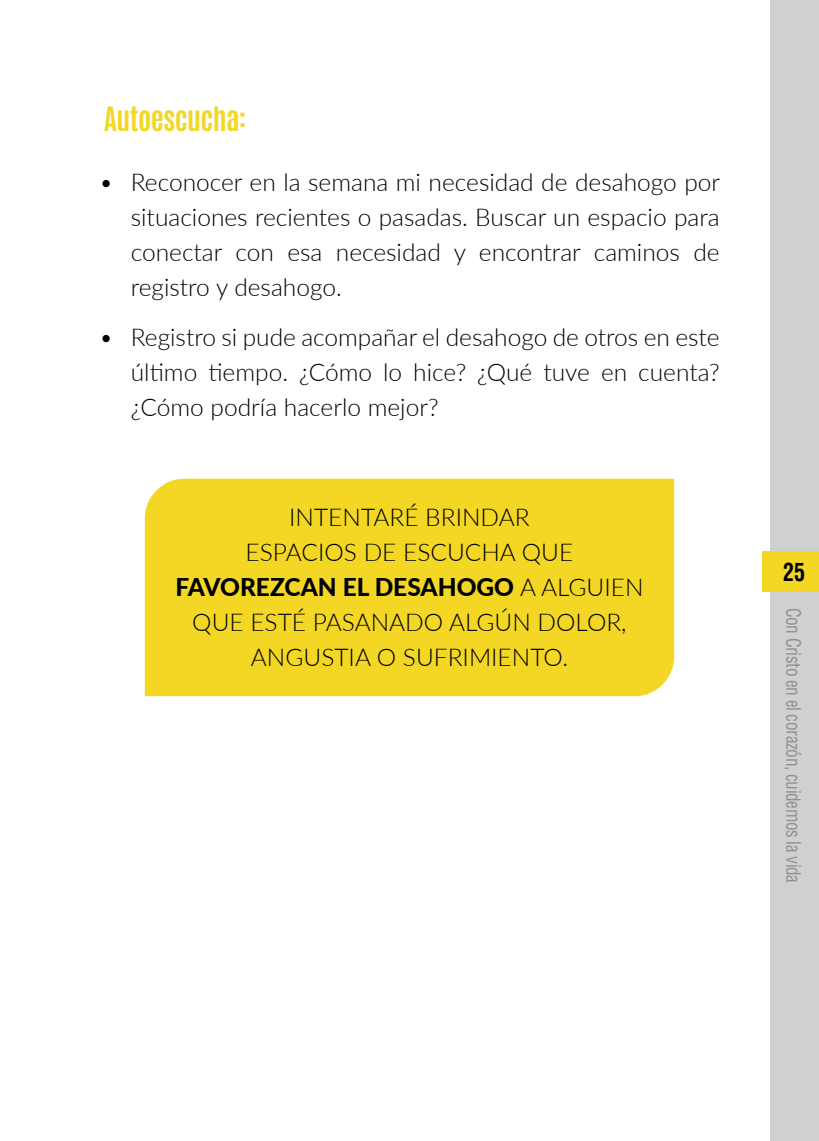
<style>
.page{position:relative;width:819px;height:1141px;background:#fff}
.page>*{position:absolute;margin:0;border:0;box-sizing:border-box;transform-origin:0 0}
.t1{font:700 28px "Antonio";letter-spacing:-.02em;color:#f3d724}
.t2{font:300 24.5px/35px "Lato";color:#000001;text-align:justify}
.t3{font:700 condensed 24.5px "Helvetica CE";color:#000001;scale:.9 1}
.t4{font:condensed 19.25px "Helvetica CE";letter-spacing:-.02em;color:#8e9091;scale:.9 1}
.s1{font-weight:800}
</style>
<div class="page">
<div style="left:770px;top:0;width:49px;height:1141px;background:#cfd1d0"></div>
<div style="left:761px;top:551px;width:58px;height:41px;background:#f3d724"></div>
<div style="left:145px;top:479px;width:529px;height:217px;background:#f3d724"></div>
<p class="t1" style="left:104px;top:98px;width:144px">Autoescucha:</p>
<p class="t2" style="left:131px;top:164px;width:591px;text-indent:-32px">• Reconocer en la semana mi necesidad de desahogo por situaciones recientes o pasadas. Buscar un espacio para conectar con esa necesidad y encontrar caminos de registro y desahogo.</p>
<p class="t2" style="left:131px;top:319px;width:590px;text-indent:-32px">• Registro si pude acompañar el desahogo de otros en este último tiempo. ¿Cómo lo hice? ¿Qué tuve en cuenta? ¿Cómo podría hacerlo mejor?</p>
<p class="t2" style="left:175px;top:499px;width:469px;text-align:center">INTENTARÉ BRINDAR<br>ESPACIOS DE ESCUCHA QUE<br><span class="s1">FAVOREZCAN EL DESAHOGO</span> A ALGUIEN<br>QUE ESTÉ PASANADO ALGÚN DOLOR,<br>ANGUSTIA O SUFRIMIENTO.</p>
<p class="t3" style="left:783px;top:557px;width:26px">25</p>
<p class="t4" style="left:805px;top:608px;width:308px;rotate:90deg">Con Cristo en el corazón, cuidemos la vida</p>
</div>
